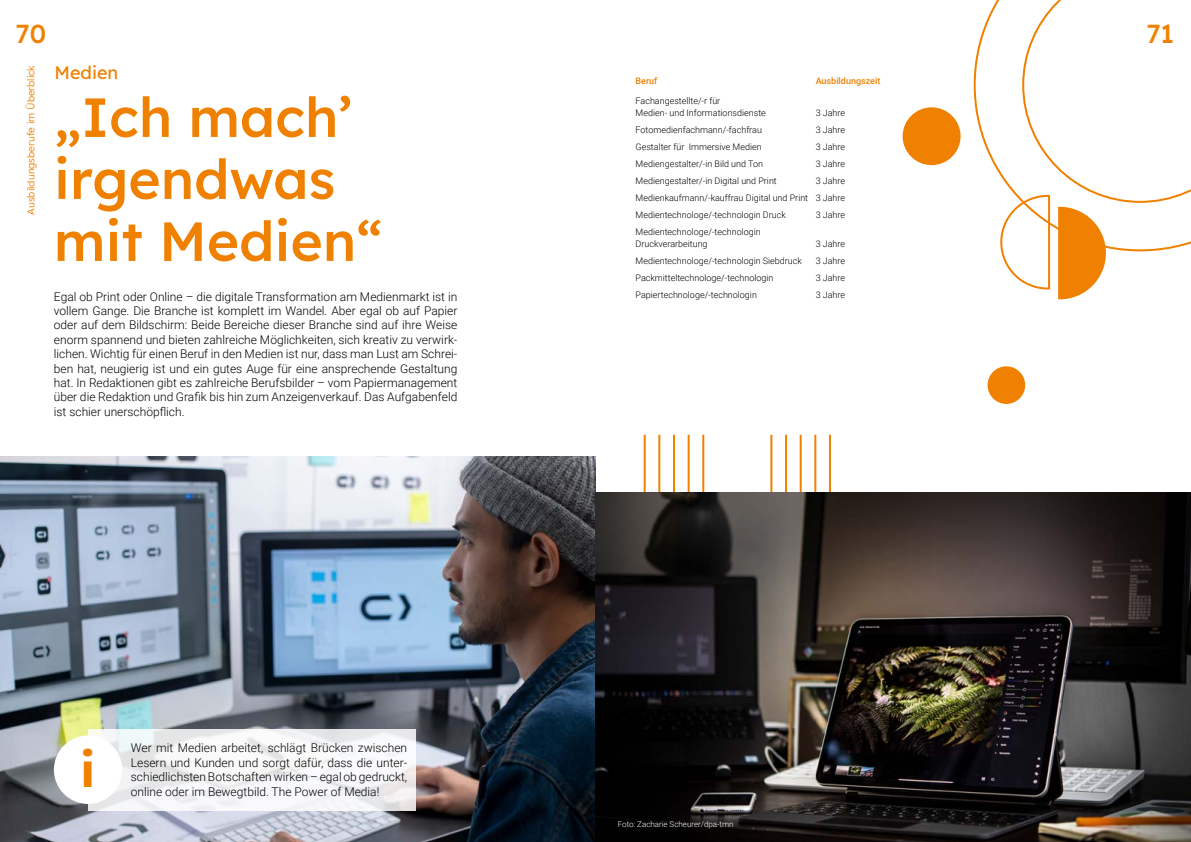
<style>
.page{position:relative;width:1191px;height:842px;background:#fff}
.page>*{position:absolute;margin:0;border:0;box-sizing:border-box;transform-origin:0 0}
.t1{font:500 55px/62px "Lexend Deca";color:#f08100}
.t2{font:700 48px "Lexend Deca";color:#f08100}
.t3{font:500 26px "Lexend Deca";color:#f08100}
.t4{font:18px "Lexend Deca";color:#f08000}
.t5{font:300 12px/14.4px "Roboto";color:#000;text-align:justify}
.t6{font:300 10px "Lexend Deca";color:#f08100}
.t7{font:300 9px/12px "Roboto";color:#000}
.t8{font:500 9px "Roboto";color:#f08100}
.t9{font:300 8px "Roboto";color:#fff}
</style>
<div class="page">
<div style="left:987px;top:366px;width:38px;height:38px;background:#f08000;border-radius:50%"></div>
<img style="left:0;top:456px;width:595px;height:386px">
<svg style="left:88px;top:729px;width:328px;height:81px"></svg>
<div style="left:54px;top:735px;width:68px;height:69px;background:#fff;border-radius:50%"></div>
<svg style="left:973px;top:0;width:26px;height:173px"></svg>
<svg style="left:999px;top:0;width:192px;height:299px"></svg>
<div style="left:902px;top:107px;width:58px;height:58px;background:#f08000;border-radius:50%"></div>
<hr style="left:643px;top:435px;width:2px;height:81px;background:#f08000">
<hr style="left:658px;top:435px;width:2px;height:81px;background:#f08000">
<hr style="left:673px;top:435px;width:2px;height:81px;background:#f08000">
<hr style="left:687px;top:435px;width:2px;height:81px;background:#f08000">
<hr style="left:702px;top:435px;width:2px;height:81px;background:#f08000">
<hr style="left:770px;top:435px;width:2px;height:81px;background:#f08000">
<hr style="left:785px;top:435px;width:2px;height:81px;background:#f08000">
<hr style="left:799px;top:435px;width:2px;height:81px;background:#f08000">
<hr style="left:814px;top:435px;width:2px;height:81px;background:#f08000">
<hr style="left:829px;top:435px;width:2px;height:81px;background:#f08000">
<img style="left:595px;top:492px;width:596px;height:350px">
<h3 class="t3" style="left:16px;top:14px;width:32px">70</h3>
<h3 class="t3" style="left:1146px;top:14px;width:29px">71</h3>
<p class="t6" style="left:24px;top:215px;width:151px;rotate:-90deg">Ausbildungsberufe im Überblick</p>
<h3 class="t4" style="left:55px;top:60px;width:65px">Medien</h3>
<p class="t8" style="left:635px;top:74px;width:23px">Beruf</p>
<p class="t8" style="left:815px;top:74px;width:66px">Ausbildungszeit</p>
<h1 class="t1" style="left:54px;top:83px;width:330px">„Ich mach’ irgendwas mit Medien“</h1>
<p class="t7" style="left:635px;top:94px;width:132px">Fachangestellte/-r für<br>Medien- und Informationsdienste</p>
<p class="t7" style="left:815px;top:106px;width:31px">3 Jahre</p>
<p class="t7" style="left:635px;top:123px;width:128px">Fotomedienfachmann/-fachfrau</p>
<p class="t7" style="left:815px;top:123px;width:31px">3 Jahre</p>
<p class="t7" style="left:635px;top:140px;width:127px">Gestalter für Immersive Medien</p>
<p class="t7" style="left:815px;top:140px;width:31px">3 Jahre</p>
<p class="t7" style="left:635px;top:157px;width:129px">Mediengestalter/-in Bild und Ton</p>
<p class="t7" style="left:815px;top:157px;width:31px">3 Jahre</p>
<p class="t7" style="left:635px;top:174px;width:143px">Mediengestalter/-in Digital und Print</p>
<p class="t7" style="left:635px;top:172px;width:211px;line-height:17px;text-align:justify;text-indent:180px">3 Jahre Medienkaufmann/-kauffrau Digital und Print 3 Jahre Medientechnologe/-technologin Druck</p>
<p class="t7" style="left:815px;top:208px;width:31px">3 Jahre</p>
<p class="t7" style="left:635px;top:225px;width:127px">Medientechnologe/-technologin<br>Druckverarbeitung</p>
<p class="t7" style="left:815px;top:237px;width:31px">3 Jahre</p>
<p class="t7" style="left:635px;top:254px;width:168px">Medientechnologe/-technologin Siebdruck</p>
<p class="t7" style="left:815px;top:254px;width:31px">3 Jahre</p>
<p class="t7" style="left:635px;top:271px;width:139px">Packmitteltechnologe/-technologin</p>
<p class="t7" style="left:815px;top:271px;width:31px">3 Jahre</p>
<p class="t7" style="left:635px;top:288px;width:123px">Papiertechnologe/-technologin</p>
<p class="t7" style="left:815px;top:288px;width:31px">3 Jahre</p>
<p class="t5" style="left:54px;top:289px;width:405px">Egal ob Print oder Online – die digitale Transformation am Medienmarkt ist in vollem Gange. Die Branche ist komplett im Wandel. Aber egal ob auf Papier oder auf dem Bildschirm: Beide Bereiche dieser Branche sind auf ihre Weise enorm spannend und bieten zahlreiche Möglichkeiten, sich kreativ zu verwirk&shy;lichen. Wichtig für einen Beruf in den Medien ist nur, dass man Lust am Schrei&shy;ben hat, neugierig ist und ein gutes Auge für eine ansprechende Gestaltung hat. In Redaktionen gibt es zahlreiche Berufsbilder – vom Papiermanagement über die Redaktion und Grafik bis hin zum Anzeigenverkauf. Das Aufgabenfeld ist schier unerschöpflich.</p>
<h2 class="t2" style="left:80px;top:731px;width:17px">i</h2>
<p class="t5" style="left:131px;top:740px;width:278px">Wer mit Medien arbeitet, schlägt Brücken zwischen Lesern und Kunden und sorgt dafür, dass die unter&shy;schiedlichsten Botschaften wirken – egal ob gedruckt, online oder im Bewegtbild. The Power of Media!</p>
<p class="t9" style="left:618px;top:819px;width:117px">Foto: Zacharie Scheurer/dpa-tmn</p>
</div>
